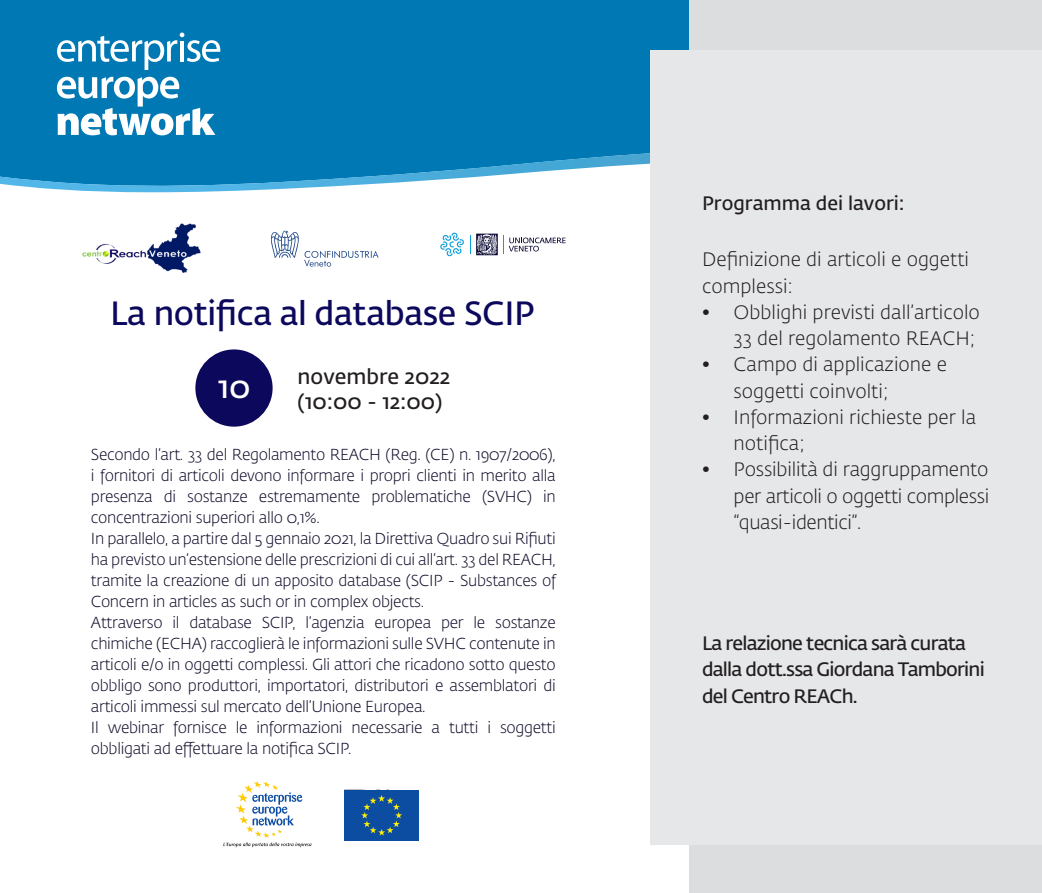
<style>
.page{position:relative;width:1042px;height:893px;background:#fff}
.page>*{position:absolute;margin:0;border:0;box-sizing:border-box;transform-origin:0 0}
.t1{font:600 33.25px "Fedra Sans Std";letter-spacing:-.01em;color:#0c085c}
.t2{font:600 31.32px "Fedra Sans Std";color:#fff}
.t3{font:600 21px/25.2px "Fedra Sans Std";color:#231f20}
.t4{font:300 19.25px/26.2px "Fedra Sans Std";color:#231f20}
.t5{font:600 19.25px/26.2px "Fedra Sans Std";letter-spacing:-.04em;color:#231f20}
.t6{font:600 19.25px "Fedra Sans Std";color:#231f20}
.t7{font:300 15.75px/21px "Fedra Sans Std";letter-spacing:-.02em;color:#0f0d2a;text-align:justify}
</style>
<div class="page">
<div style="left:0;top:0;width:690px;height:150px;background:#0078b3"></div>
<svg style="left:0;top:150px;width:650px;height:42px"></svg>
<svg style="left:57px;top:33px;width:163px;height:37px"></svg>
<svg style="left:57px;top:77px;width:158px;height:58px"></svg>
<div style="left:690px;top:0;width:352px;height:893px;background:#dcdddf"></div>
<div style="left:650px;top:50px;width:392px;height:795px;background:#e6e7e9"></div>
<div style="left:195px;top:349px;width:78px;height:78px;background:#0c085c;border-radius:50%"></div>
<svg style="left:440px;top:233px;width:24px;height:23px"></svg>
<svg style="left:470px;top:234px;width:96px;height:21px"></svg>
<svg style="left:271px;top:230px;width:108px;height:37px"></svg>
<img style="left:82px;top:223px;width:119px;height:50px">
<svg style="left:223px;top:781px;width:88px;height:66px"></svg>
<div style="left:344px;top:790px;width:75px;height:50px;background:#0d4da1"></div>
<svg style="left:361px;top:795px;width:41px;height:41px"></svg>
<p class="t1" style="left:110px;top:293px;width:426px">La notifica al database SCIP</p>
<p class="t2" style="left:218px;top:368px;width:34px">10</p>
<p class="t3" style="left:298px;top:364px;width:154px">novembre 2022 (10:00 - 12:00)</p>
<p class="t7" style="left:91px;top:444px;width:466px">Secondo l’art. 33 del Regolamento REACH (Reg. (CE) n. 1907/2006), i fornitori di articoli devono informare i propri clienti in merito alla presenza di sostanze estremamente problematiche (SVHC) in concentrazioni superiori allo 0,1%.</p>
<p class="t7" style="left:91px;top:528px;width:466px">In parallelo, a partire dal 5 gennaio 2021, la Direttiva Quadro sui Rifiuti ha previsto un’estensione delle prescrizioni di cui all’art. 33 del REACH, tramite la creazione di un apposito database (SCIP - Substances of Concern in articles as such or in complex objects.</p>
<p class="t7" style="left:91px;top:612px;width:466px">Attraverso il database SCIP, l’agenzia europea per le sostanze chimiche (ECHA) raccoglierà le informazioni sulle SVHC contenute in articoli e/o in oggetti complessi. Gli attori che ricadono sotto questo obbligo sono produttori, importatori, distributori e assemblatori di articoli immessi sul mercato dell’Unione Europea.</p>
<p class="t7" style="left:91px;top:717px;width:466px">Il webinar fornisce le informazioni necessarie a tutti i soggetti obbligati ad effettuare la notifica SCIP.</p>
<p class="t6" style="left:702px;top:192px;width:204px">Programma dei lavori:</p>
<p class="t4" style="left:702px;top:247px;width:268px">Definizione di articoli e oggetti complessi:</p>
<p class="t4" style="left:702px;top:299px;width:279px;text-align:right">• Obblighi previsti dall’articolo<br>33 del regolamento REACH;</p>
<p class="t4" style="left:733px;top:352px;width:215px;text-indent:-32px">• Campo di applicazione e soggetti coinvolti;</p>
<p class="t4" style="left:733px;top:404px;width:244px;text-indent:-32px">• Informazioni richieste per la notifica;</p>
<p class="t4" style="left:733px;top:457px;width:257px;text-align:justify;text-indent:-32px">• Possibilità di raggruppamento per articoli o oggetti complessi “quasi-identici”.</p>
<p class="t5" style="left:702px;top:630px;width:284px">La relazione tecnica sarà curata dalla dott.ssa Giordana Tamborini del Centro REACh.</p>
</div>
